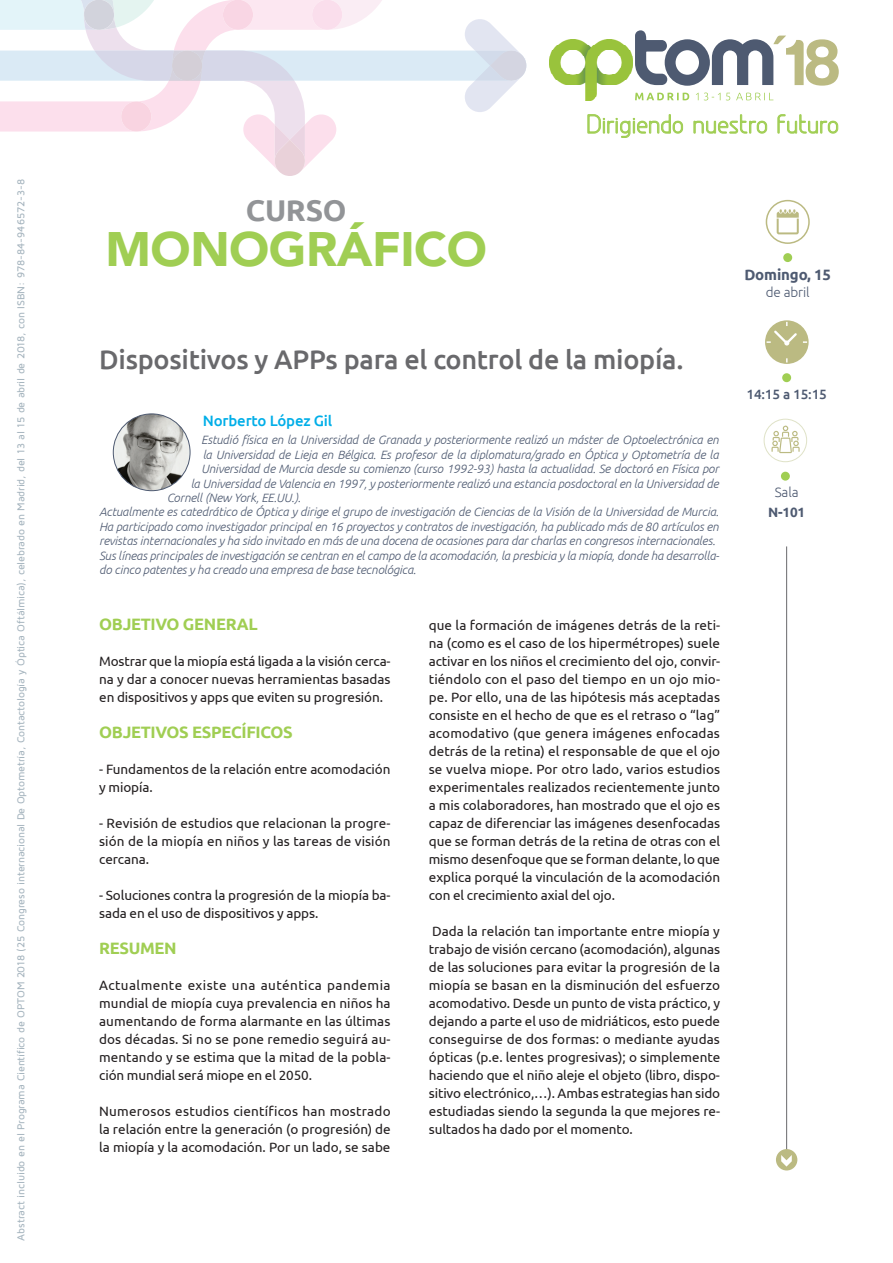
<style>
.page{position:relative;width:893px;height:1263px;background:#fff}
.page>*{position:absolute;margin:0;border:0;box-sizing:border-box;transform-origin:0 0}
.t1{font:900 48.3px "Avenir";letter-spacing:-.01em;color:#a0ce53}
.t2{font:700 30px "Ubuntu";color:#929497}
.t3{font:500 27px "Ubuntu";letter-spacing:-.01em;color:#69696c}
.t4{font:24.45px "Greyscale Basic";color:#a0ce53}
.t5{font:700 16.5px "Ubuntu";letter-spacing:-.02em;color:#a0ce53}
.t6{font:500 15px "Ubuntu";letter-spacing:-.01em;color:#00aee8}
.t7{font:700 15px "Ubuntu";letter-spacing:-.01em;color:#4e5a71}
.t8{font:13.5px/18px "Ubuntu";letter-spacing:-.005em;color:#231f20;text-align:justify}
.t9{font:300 13.5px "Ubuntu";letter-spacing:-.01em;color:#4e5a71}
.t10{font:500 13.5px "Ubuntu";letter-spacing:-.01em;color:#4e5a71}
.t11{font:700 13.5px "Ubuntu";color:#4e5a71}
.t12{font:italic 300 12px "Ubuntu";letter-spacing:-.01em;color:#4e5a71}
.t13{font:500 10.5px "Maven Pro";letter-spacing:-.015em;color:#a5b4be}
</style>
<div class="page">
<svg style="left:635px;top:93px;width:138px;height:7px"></svg>
<img style="left:550px;top:39px;width:83px;height:61px">
<svg style="left:635px;top:30px;width:204px;height:56px"></svg>
<svg style="left:587px;top:114px;width:96px;height:24px"></svg>
<svg style="left:693px;top:114px;width:74px;height:20px"></svg>
<svg style="left:777px;top:114px;width:61px;height:20px"></svg>
<svg style="left:0;top:0;width:526px;height:176px"></svg>
<div style="left:766px;top:200px;width:44px;height:44px;border:2px solid #bbba82;border-radius:50%"></div>
<div style="left:783px;top:253px;width:9px;height:9px;background:#a0ce53;border-radius:50%"></div>
<svg style="left:777px;top:209px;width:22px;height:25px"></svg>
<div style="left:781px;top:472px;width:9px;height:9px;background:#a0ce53;border-radius:50%"></div>
<svg style="left:764px;top:419px;width:43px;height:43px"></svg>
<div style="left:764px;top:419px;width:43px;height:43px;border:1px solid #dfe2c7;border-radius:50%"></div>
<svg style="left:771px;top:425px;width:29px;height:28px"></svg>
<div style="left:782px;top:373px;width:9px;height:9px;background:#a0ce53;border-radius:50%"></div>
<svg style="left:765px;top:320px;width:44px;height:44px"></svg>
<hr style="left:786px;top:546px;width:1px;height:604px;background:#69696c">
<div style="left:776px;top:1149px;width:21px;height:21px;background:#bbba82;border-radius:50%"></div>
<img style="left:113px;top:414px;width:77px;height:77px;border-radius:38px">
<div style="left:113px;top:414px;width:77px;height:77px;border:1px solid #4e5a71;border-radius:50%"></div>
<svg style="left:781px;top:1155px;width:11px;height:11px"></svg>
<p class="t13" style="left:14px;top:1240px;width:1063px;rotate:-90deg">Abstract incluido en el Programa Científico de OPTOM 2018 (25 Congreso internacional De Optometría, Contactología y Óptica Oftálmica), celebrado en Madrid, del 13 al 15 de abril de 2018, con ISBN: 978-84-946572-3-8</p>
<h2 class="t2" style="left:246px;top:192px;width:102px">CU RSO</h2>
<h1 class="t1" style="left:106px;top:208px;width:383px">MONOGRÁFICO</h1>
<h3 class="t4" style="left:586px;top:110px;width:255px">Dirigiendo nuestro futuro</h3>
<p class="t7" style="left:744px;top:265px;width:88px">DOMINGO, 15</p>
<p class="t9" style="left:766px;top:285px;width:45px">de abril</p>
<h3 class="t3" style="left:99px;top:342px;width:586px">Dispositivos y APPs para el control de la miopía.</h3>
<p class="t6" style="left:203px;top:411px;width:131px">Norberto López Gil</p>
<p class="t12" style="left:201px;top:433px;width:519px">Estudió física en la Universidad de Granada y posteriormente realizó un máster de Optoelectrónica en</p>
<p class="t12" style="left:203px;top:447px;width:518px">la Universidad de Lieja en Bélgica. Es profesor de la diplomatura/grado en Óptica y Optometría de la</p>
<p class="t12" style="left:201px;top:462px;width:519px">Universidad de Murcia desde su comienzo (curso 1992-93) hasta la actualidad. Se doctoró en Física por</p>
<p class="t12" style="left:191px;top:476px;width:529px">la Universidad de Valencia en 1997, y posteriormente realizó una estancia posdoctoral en la Universidad de</p>
<p class="t12" style="left:167px;top:490px;width:136px">Cornell (New York, EE.UU.).</p>
<p class="t12" style="left:99px;top:505px;width:621px">Actualmente es catedrático de Óptica y dirige el grupo de investigación de Ciencias de la Visión de la Universidad de Murcia.</p>
<p class="t12" style="left:99px;top:519px;width:621px">Ha participado como investigador principal en 16 proyectos y contratos de investigación, ha publicado más de 80 artículos en</p>
<p class="t12" style="left:99px;top:534px;width:617px">revistas internacionales y ha sido invitado en más de una docena de ocasiones para dar charlas en congresos internacionales.</p>
<p class="t12" style="left:99px;top:548px;width:622px">Sus líneas principales de investigación se centran en el campo de la acomodación, la presbicia y la miopía, donde ha desarrolla-</p>
<p class="t12" style="left:99px;top:562px;width:318px">do cinco patentes y ha creado una empresa de base tecnológica.</p>
<p class="t5" style="left:99px;top:614px;width:160px">OBJETIVO GENERAL</p>
<p class="t8" style="left:99px;top:652px;width:293px">Mostrar que la miopía está ligada a la visión cerca&shy;na y dar a conocer nuevas herramientas basadas en dispositivos y apps que eviten su progresión.</p>
<p class="t5" style="left:99px;top:722px;width:195px">OBJETIVOS ESPECÍFICOS</p>
<p class="t8" style="left:99px;top:760px;width:293px">- Fundamentos de la relación entre acomodación y miopía.</p>
<p class="t8" style="left:99px;top:814px;width:293px">- Revisión de estudios que relacionan la progre&shy;sión de la miopía en niños y las tareas de visión cercana.</p>
<p class="t8" style="left:99px;top:886px;width:293px">- Soluciones contra la progresión de la miopía ba&shy;sada en el uso de dispositivos y apps.</p>
<p class="t5" style="left:99px;top:938px;width:76px">RESUMEN</p>
<p class="t8" style="left:99px;top:976px;width:293px">Actualmente existe una auténtica pandemia mundial de miopía cuya prevalencia en niños ha aumentando de forma alarmante en las últimas dos décadas. Si no se pone remedio seguirá au&shy;mentando y se estima que la mitad de la pobla&shy;ción mundial será miope en el 2050.</p>
<p class="t8" style="left:99px;top:1102px;width:293px">Numerosos estudios científicos han mostrado la relación entre la generación (o progresión) de la miopía y la acomodación. Por un lado, se sabe</p>
<p class="t8" style="left:429px;top:616px;width:293px">que la formación de imágenes detrás de la reti&shy;na (como es el caso de los hipermétropes) suele activar en los niños el crecimiento del ojo, convir&shy;tiéndolo con el paso del tiempo en un ojo mio&shy;pe. Por ello, una de las hipótesis más aceptadas consiste en el hecho de que es el retraso o “lag” acomodativo (que genera imágenes enfocadas detrás de la retina) el responsable de que el ojo se vuelva miope. Por otro lado, varios estudios experimentales realizados recientemente junto a mis colaboradores, han mostrado que el ojo es capaz de diferenciar las imágenes desenfocadas que se forman detrás de la retina de otras con el mismo desenfoque que se forman delante, lo que explica porqué la vinculación de la acomodación con el crecimiento axial del ojo.</p>
<p class="t8" style="left:429px;top:922px;width:293px">Dada la relación tan importante entre miopía y trabajo de visión cercano (acomodación), algunas de las soluciones para evitar la progresión de la miopía se basan en la disminución del esfuerzo acomodativo. Desde un punto de vista práctico, y dejando a parte el uso de midriáticos, esto puede conseguirse de dos formas: o mediante ayudas ópticas (p.e. lentes progresivas); o simplemente haciendo que el niño aleje el objeto (libro, dispo&shy;sitivo electrónico,…). Ambas estrategias han sido estudiadas siendo la segunda la que mejores re&shy;sultados ha dado por el momento.</p>
<p class="t10" style="left:746px;top:385px;width:82px">14:15 a 15:15</p>
<p class="t9" style="left:775px;top:484px;width:25px">Sala</p>
<p class="t11" style="left:768px;top:504px;width:39px">N-101</p>
</div>
